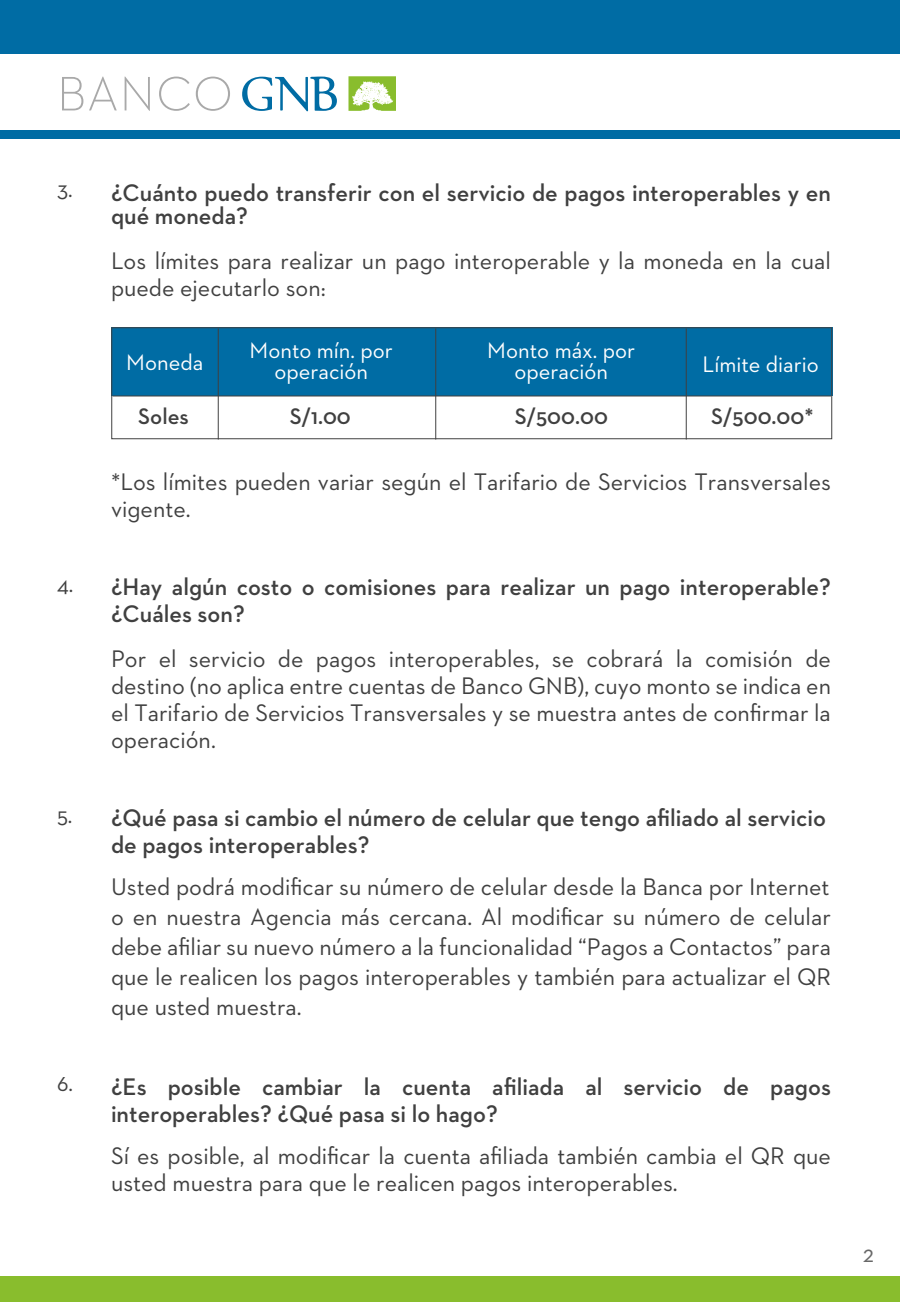
<style>
.page{position:relative;width:900px;height:1302px;background:#fff}
.page>*{position:absolute;margin:0;border:0;box-sizing:border-box;transform-origin:0 0}
.t1{font:24.45px/27px "Neutraface 2 Text";color:#404040}
.t2{font:600 24.45px/27px "Neutraface 2 Text";color:#404040}
.t3{font:24.45px "Neutraface 2 Text";color:#686868}
.t4{font:22.95px/21px "Neutraface 2 Text";color:#fff;text-align:center}
.t5{font:600 22.95px "Neutraface 2 Text";color:#404040}
.t6{font:22.95px "Neutraface 2 Text";color:#404040}
</style>
<div class="page">
<div style="left:111px;top:327px;width:720px;height:69px;background:#006ca4"></div>
<svg style="left:62px;top:77px;width:21px;height:33px"></svg>
<svg style="left:89px;top:77px;width:28px;height:33px"></svg>
<svg style="left:125px;top:77px;width:25px;height:34px"></svg>
<svg style="left:159px;top:77px;width:31px;height:34px"></svg>
<svg style="left:196px;top:77px;width:34px;height:34px"></svg>
<svg style="left:242px;top:77px;width:95px;height:34px"></svg>
<svg style="left:349px;top:76px;width:47px;height:35px"></svg>
<div style="left:0;top:1276px;width:900px;height:26px;background:#89bd2d"></div>
<div style="left:0;top:0;width:900px;height:53px;background:#006ca4"></div>
<div style="left:0;top:131px;width:900px;height:8px;background:#006ca4"></div>
<div style="left:111px;top:327px;width:721px;height:112px;border:1px solid #404040"></div>
<hr style="left:218px;top:328px;width:1px;height:112px;background:#404040">
<hr style="left:435px;top:328px;width:1px;height:112px;background:#404040">
<hr style="left:686px;top:328px;width:1px;height:112px;background:#404040">
<hr style="left:112px;top:396px;width:719px;height:1px;background:#404040">
<p class="t6" style="left:57px;top:175px;width:17px">3.</p>
<p class="t2" style="left:111px;top:180px;width:722px;line-height:24px">¿Cuánto puedo transferir con el servicio de pagos interoperables y en qué moneda?</p>
<p class="t1" style="left:111px;top:247px;width:722px">Los límites para realizar un pago interoperable y la moneda en la cual puede ejecutarlo son:</p>
<p class="t4" style="left:250px;top:340px;width:145px">Monto mín. por operación</p>
<p class="t4" style="left:487px;top:340px;width:149px">Monto máx. por operación</p>
<p class="t4" style="left:126px;top:352px;width:79px">Moneda</p>
<p class="t5" style="left:138px;top:402px;width:52px">Soles</p>
<p class="t5" style="left:290px;top:402px;width:63px">S/1.00</p>
<p class="t5" style="left:515px;top:402px;width:95px">S/500.00</p>
<p class="t5" style="left:711px;top:402px;width:104px">S/500.00*</p>
<p class="t4" style="left:703px;top:353px;width:118px">Límite diario</p>
<p class="t1" style="left:111px;top:468px;width:721px">*Los límites pueden variar según el Tarifario de Servicios Transversales vigente.</p>
<p class="t6" style="left:57px;top:570px;width:18px">4.</p>
<p class="t2" style="left:111px;top:573px;width:721px">¿Hay algún costo o comisiones para realizar un pago interoperable? ¿Cuáles son?</p>
<p class="t1" style="left:111px;top:645px;width:722px;text-align:justify">Por el servicio de pagos interoperables, se cobrará la comisión de destino (no aplica entre cuentas de Banco GNB), cuyo monto se indica en el Tarifario de Servicios Transversales y se muestra antes de confirmar la operación.</p>
<p class="t6" style="left:57px;top:801px;width:17px">5.</p>
<p class="t2" style="left:111px;top:804px;width:716px">¿Qué pasa si cambio el número de celular que tengo afiliado al servicio de pagos interoperables?</p>
<p class="t1" style="left:111px;top:871px;width:722px;line-height:30px;text-align:justify">Usted podrá modificar su número de celular desde la Banca por Internet o en nuestra Agencia más cercana. Al modificar su número de celular debe afiliar su nuevo número a la funcionalidad “Pagos a Contactos” para que le realicen los pagos interoperables y también para actualizar el QR que usted muestra.</p>
<p class="t6" style="left:57px;top:1069px;width:17px">6.</p>
<p class="t2" style="left:111px;top:1072px;width:722px">¿Es posible cambiar la cuenta afiliada al servicio de pagos interoperables? ¿Qué pasa si lo hago?</p>
<p class="t1" style="left:111px;top:1141px;width:721px">Sí es posible, al modificar la cuenta afiliada también cambia el QR que usted muestra para que le realicen pagos interoperables.</p>
<p class="t3" style="left:863px;top:1238px;width:13px">2</p>
</div>
